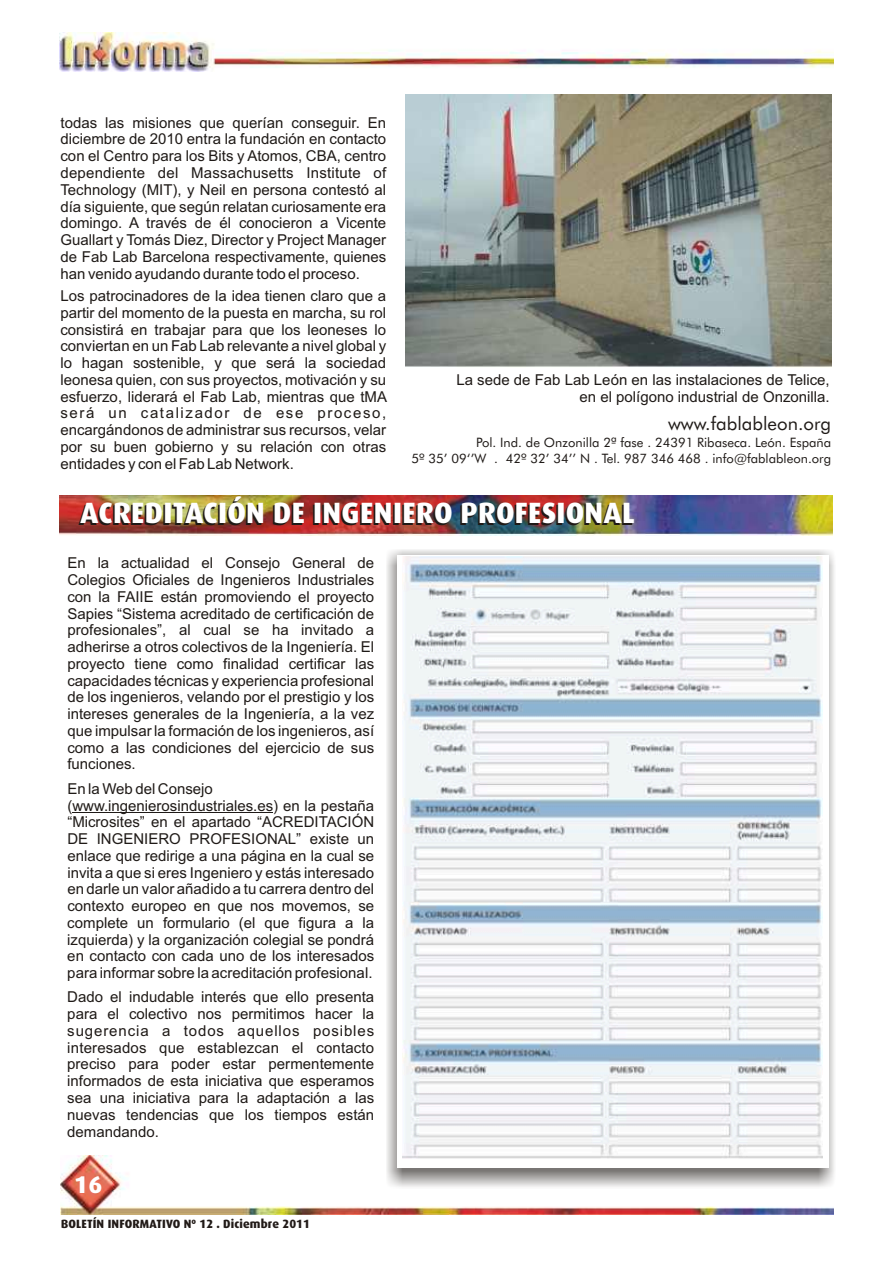
<style>
.page{position:relative;width:893px;height:1263px;background:#fff}
.page>*{position:absolute;margin:0;border:0;box-sizing:border-box;transform-origin:0 0}
.t1{font:800 29.4px "Dax";color:#fff}
.t2{font:800 24.3px "Dax";color:#fff}
.t3{font:18.6px "Futura BT";color:#1f1a17}
.t4{font:15px/16.8px "Arial";color:#1f1a17;text-align:justify}
.t5{font:13.05px/15.6px "Futura BT";color:#1f1a17;text-align:right}
.t6{font:800 12px "Dax";color:#211a17}
.s1{color:#1f1a17}
</style>
<div class="page">
<img style="left:59px;top:496px;width:774px;height:40px">
<img style="left:60px;top:1155px;width:773px;height:59px">
<img style="left:60px;top:33px;width:773px;height:39px">
<img style="left:405px;top:94px;width:426px;height:273px">
<hr style="left:72px;top:812px;width:201px;height:1px;background:#1f1a17">
<img style="left:386px;top:550px;width:448px;height:639px">
<div style="left:397px;top:555px;width:431px;height:613px;background:#fff"></div>
<img style="left:402px;top:556px;width:420px;height:603px">
<p class="t4" style="left:60px;top:115px;width:327px">todas las misiones que querían conseguir. En diciembre de 2010 entra la fundación en contacto con el Centro para los Bits y Atomos, CBA, centro dependiente del Massachusetts Institute of Technology (MIT), y Neil en persona contestó al día siguiente, que según relatan curiosamente era domingo. A través de él conocieron a Vicente Guallart y Tomás Diez, Director y Project Manager de Fab Lab Barcelona respectivamente, quienes han venido ayudando durante todo el proceso.</p>
<p class="t4" style="left:60px;top:289px;width:328px">Los patrocinadores de la idea tienen claro que a partir del momento de la puesta en marcha, su rol consistirá en trabajar para que los leoneses lo conviertan en un Fab Lab relevante a nivel global y lo hagan sostenible, y que será la sociedad leonesa quien, con sus proyectos, motivación y su esfuerzo, liderará el Fab Lab, mientras que tMA será un catalizador de ese proceso, encargándonos de administrar sus recursos, velar por su buen gobierno y su relación con otras entidades y con el Fab Lab Network.</p>
<p class="t4" style="left:456px;top:373px;width:375px;text-align:right">La sede de Fab Lab León en las instalaciones de Telice, en el polígono industrial de Onzonilla.</p>
<p class="t3" style="left:668px;top:416px;width:165px">www.fablableon.org</p>
<p class="t5" style="left:412px;top:436px;width:421px">Pol. Ind. de Onzonilla 2ª fase . 24391 Ribaseca. León. España<br>5º 35’ 09‘’W . 42º 32’ 34’’ N . Tel. 987 346 468 . info@fablableon.org</p>
<h1 class="t1" style="left:79px;top:501px;width:558px"><span class="s1">ACREDITA</span>CIÓN DE INGENIER<span class="s1">O PR</span>OFESIONAL</h1>
<p class="t4" style="left:67px;top:556px;width:308px">En la actualidad el Consejo General de Colegios Oficiales de Ingenieros Industriales con la FAIIE están promoviendo el proyecto Sapies “Sistema acreditado de certificación de profesionales”, al cual se ha invitado a adherirse a otros colectivos de la Ingeniería. El proyecto tiene como finalidad certificar las capacidades técnicas y experiencia profesional de los ingenieros, velando por el prestigio y los intereses generales de la Ingeniería, a la vez que impulsar la formación de los ingenieros, así como a las condiciones del ejercicio de sus funciones.</p>
<p class="t4" style="left:67px;top:781px;width:308px;text-align:left">En la Web del Consejo (www.ingenierosindustriales.es) en la pestaña “Microsites” en el apartado “ACREDITACIÓN DE INGENIERO PROFESIONAL” existe un enlace que redirige a una página en la cual se invita a que si eres Ingeniero y estás interesado en darle un valor añadido a tu carrera dentro del contexto europeo en que nos movemos, se complete un formulario (el que figura a la izquierda) y la organización colegial se pondrá en contacto con cada uno de los interesados para informar sobre la acreditación profesional.</p>
<p class="t4" style="left:67px;top:990px;width:308px">Dado el indudable interés que ello presenta para el colectivo nos permitimos hacer la sugerencia a todos aquellos posibles interesados que establezcan el contacto preciso para poder estar permentemente informados de esta iniciativa que esperamos sea una iniciativa para la adaptación a las nuevas tendencias que los tiempos están demandando.</p>
<h2 class="t2" style="left:74px;top:1174px;width:30px">16</h2>
<p class="t6" style="left:61px;top:1219px;width:251px">BOLETÍN INFORMATIVO Nº 12 . Diciembre 2011</p>
</div>
